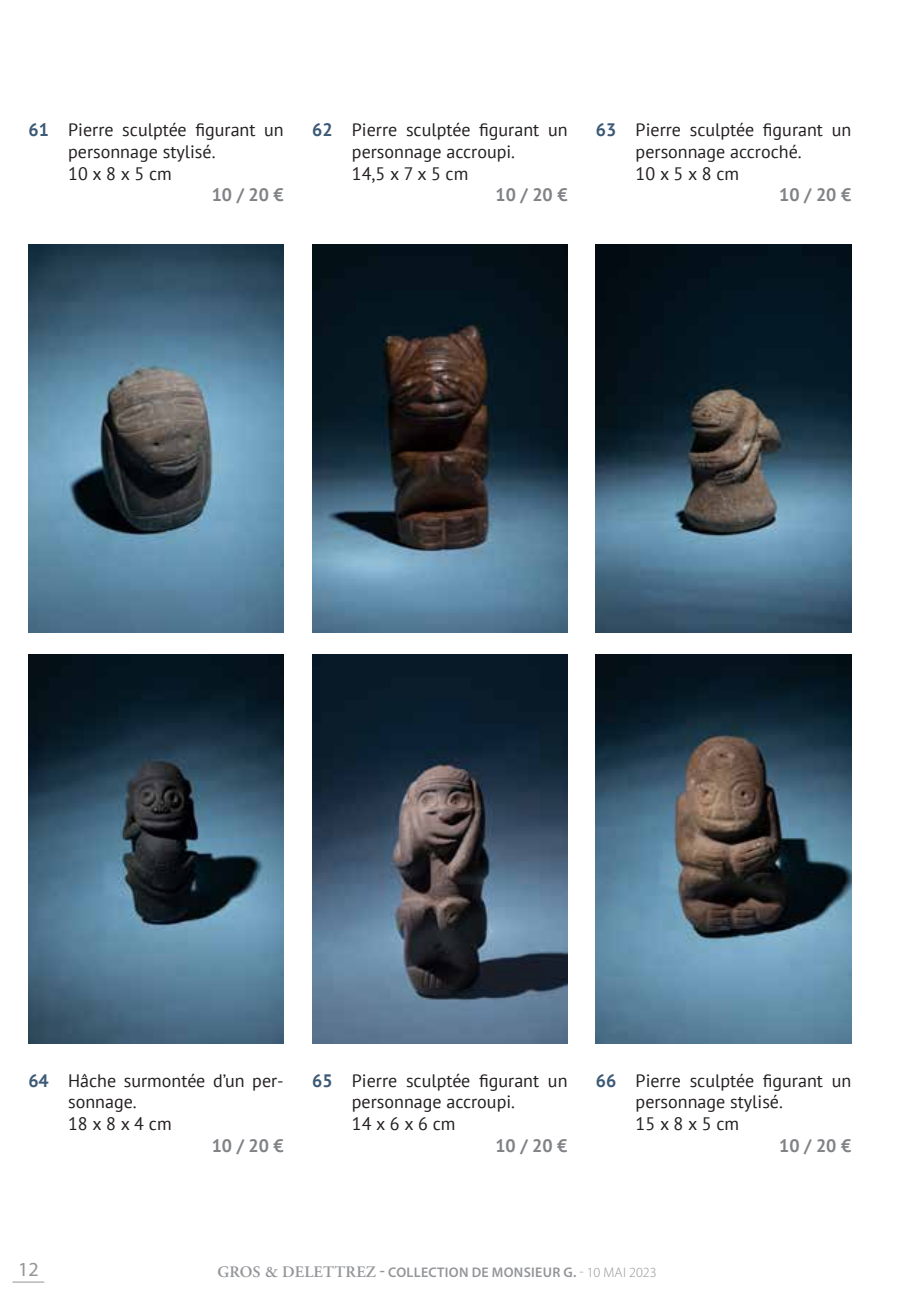
<style>
.page{position:relative;width:908px;height:1304px;background:#fff}
.page>*{position:absolute;margin:0;border:0;box-sizing:border-box;transform-origin:0 0}
.t1{font:20px "Myriad Pro";color:#939598}
.t2{font:18px/21.6px "PT Sans";color:#231f20}
.t3{font:700 18px "PT Sans";color:#808285}
.t4{font:600 14px "Myriad Pro";letter-spacing:.02em;color:#939598}
.s1{font-weight:700;color:#3c5976}
.s2{font-family:"Adobe Garamond Pro";font-size:16px}
.s3{font-size:16px}
.s4{font-weight:300}
</style>
<div class="page">
<hr style="left:12px;top:1282px;width:32px;height:1px;background:#939598">
<img style="left:595px;top:654px;width:255px;height:390px">
<img style="left:312px;top:654px;width:255px;height:390px">
<img style="left:28px;top:654px;width:255px;height:390px">
<img style="left:595px;top:244px;width:255px;height:389px">
<img style="left:312px;top:244px;width:255px;height:389px">
<img style="left:28px;top:244px;width:255px;height:389px">
<p class="t2" style="left:68px;top:119px;width:217px;text-indent:-40px"><span class="s1">61</span> Pierre sculptée figurant un personnage stylisé.<br>10 x 8 x 5 cm</p>
<p class="t3" style="left:212px;top:183px;width:74px">10 / 20 €</p>
<p class="t2" style="left:352px;top:119px;width:217px;text-indent:-40px"><span class="s1">62</span> Pierre sculptée figurant un personnage accroupi.<br>14,5 x 7 x 5 cm</p>
<p class="t3" style="left:495px;top:183px;width:74px">10 / 20 €</p>
<p class="t2" style="left:635px;top:119px;width:217px;text-indent:-40px"><span class="s1">63</span> Pierre sculptée figurant un personnage accroché.<br>10 x 5 x 8 cm</p>
<p class="t3" style="left:778px;top:183px;width:74px">10 / 20 €</p>
<p class="t2" style="left:68px;top:1069px;width:217px;text-indent:-40px"><span class="s1">64</span> Hâche surmontée d’un per&shy;sonnage.<br>18 x 8 x 4 cm</p>
<p class="t3" style="left:211px;top:1133px;width:74px">10 / 20 €</p>
<p class="t2" style="left:352px;top:1069px;width:217px;text-indent:-40px"><span class="s1">65</span> Pierre sculptée figurant un personnage accroupi.<br>14 x 6 x 6 cm</p>
<p class="t3" style="left:495px;top:1133px;width:74px">10 / 20 €</p>
<p class="t2" style="left:635px;top:1069px;width:217px;text-indent:-40px"><span class="s1">66</span> Pierre sculptée figurant un personnage stylisé.<br>15 x 8 x 5 cm</p>
<p class="t3" style="left:778px;top:1133px;width:74px">10 / 20 €</p>
<p class="t1" style="left:18px;top:1258px;width:22px">12</p>
<p class="t4" style="left:217px;top:1265px;width:440px"><span class="s2">GROS &amp; DELETTREZ</span> <span class="s3">-</span> COLLECTION DE MONSIEUR G. <span class="s4">- 10 MAI 2023</span></p>
</div>
